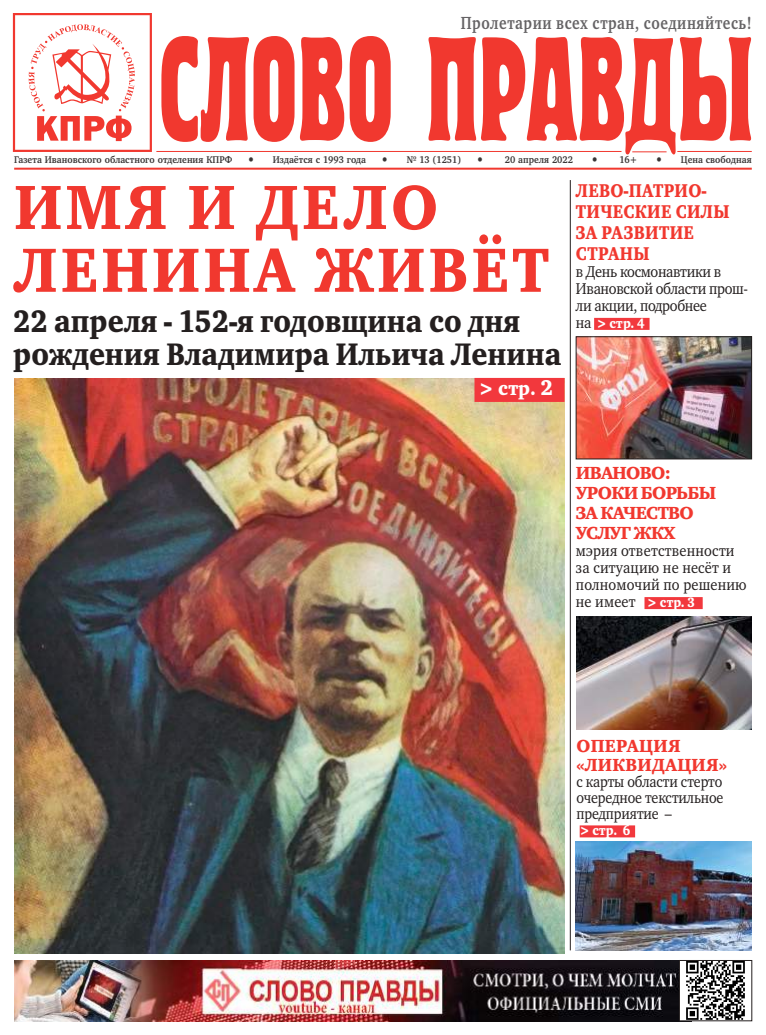
<style>
.page{position:relative;width:766px;height:1035px;background:#fff}
.page>*{position:absolute;margin:0;border:0;box-sizing:border-box;transform-origin:0 0}
.t1{font:64px/62.8px "Charter Black C";letter-spacing:.06em;color:#f1382f;scale:.9 1}
.t2{font:32px "Charter Black C";color:#241f1f;scale:.85 1}
.t3{font:20px "Charter Black C";color:#fff;scale:.9 1}
.t4{font:19px/21px "Charter Black C";letter-spacing:.02em;color:#f1382f;scale:.85 1}
.t5{font:18px/20px "Charter Black C";letter-spacing:-.04em;color:#f1382f}
.t6{font:700 18px "Charter C";letter-spacing:.04em;color:#656365;scale:.8 1}
.t7{font:18px/19px "Charter Black C";letter-spacing:.02em;color:#f1382f;scale:.95 1}
.t8{font:16px/17px "Charter C";letter-spacing:.01em;color:#241f1f;scale:.9 1}
.t9{font:16px/17px "Charter C";letter-spacing:-.01em;color:#241f1f;scale:.9 1}
.t10{font:16px/16px "Charter C";letter-spacing:-.01em;color:#241f1f;text-align:justify;scale:.88 1}
.t11{font:14px "Charter Black C";letter-spacing:.02em;color:#fff;scale:.85 1}
.t12{font:700 10px "Charter C";color:#393535;scale:.9 1}
.s1{font-size:15px}
.s2{font-family:"Charter C";font-size:16px;color:#241f1f}
.s3{font-size:22px}
.s4{font-family:"Charter Black C";font-size:14px;color:#fff}
</style>
<div class="page">
<svg style="left:161px;top:36px;width:133px;height:106px"></svg>
<svg style="left:300px;top:36px;width:90px;height:106px"></svg>
<svg style="left:428px;top:37px;width:322px;height:118px"></svg>
<svg style="left:13px;top:13px;width:139px;height:139px"></svg>
<hr style="left:14px;top:168px;width:737px;height:2px;background:#f1382f">
<hr style="left:156px;top:151px;width:465px;height:1px;background:#f1382f">
<hr style="left:632px;top:151px;width:34px;height:1px;background:#f1382f">
<hr style="left:677px;top:151px;width:74px;height:1px;background:#f1382f">
<div style="left:579px;top:825px;width:56px;height:12px;background:#f2383d"></div>
<hr style="left:569px;top:180px;width:1px;height:770px;background:#241f1f">
<div style="left:644px;top:597px;width:58px;height:12px;background:#f2383d"></div>
<div style="left:594px;top:318px;width:55px;height:12px;background:#f2383d"></div>
<img style="left:14px;top:960px;width:665px;height:61px">
<img style="left:686px;top:962px;width:59px;height:57px">
<div style="left:679px;top:960px;width:72px;height:61px;border:1px solid #241f1f"></div>
<img style="left:14px;top:378px;width:550px;height:576px">
<div style="left:474px;top:378px;width:90px;height:24px;background:#f2383d"></div>
<img style="left:576px;top:617px;width:175px;height:112px">
<img style="left:577px;top:338px;width:172px;height:119px">
<div style="left:575px;top:336px;width:176px;height:123px;border:1px solid #241f1f"></div>
<img style="left:575px;top:841px;width:176px;height:109px">
<h3 class="t6" style="left:460px;top:15px;width:365px">Пролетарии всех стран, соединяйтесь!</h3>
<p class="t12" style="left:14px;top:156px;width:269px">Газета Ивановского областного отделения КПРФ <span class="s1">•</span></p>
<p class="t12" style="left:273px;top:156px;width:130px">Издаётся с 1993 года <span class="s1">•</span></p>
<p class="t12" style="left:406px;top:156px;width:87px">№ 13 (1251) <span class="s1">•</span></p>
<p class="t12" style="left:504px;top:156px;width:106px">20 апреля 2022 <span class="s1">•</span></p>
<p class="t12" style="left:619px;top:156px;width:50px">16+ <span class="s1">•</span></p>
<p class="t12" style="left:680px;top:156px;width:80px">Цена свободная</p>
<h3 class="t4" style="left:575px;top:181px;width:182px">ЛЕВО-ПАТРИО-<br>ТИЧЕСКИЕ СИЛЫ<br>ЗА РАЗВИТИЕ<br>СТРАНЫ</h3>
<h3 class="t9" style="left:575px;top:264px;width:193px">в День космонавтики в<br>Ивановской области прош&shy;ли акции, подробнее</h3>
<h1 class="t1" style="left:14px;top:180px;width:595px">ИМЯ И ДЕЛО<br>ЛЕНИНА ЖИВЁТ</h1>
<h2 class="t2" style="left:13px;top:308px;width:598px">22 апреля - 152-я годовщина со дня</h2>
<h3 class="t11" style="left:575px;top:317px;width:82px"><span class="s2">на</span> &gt; стр. 4</h3>
<h2 class="t2" style="left:13px;top:341px;width:646px">рождения Владимира Ильича Ленина</h2>
<h3 class="t3" style="left:478px;top:380px;width:84px">&gt; стр. <span class="s3">2</span></h3>
<h3 class="t5" style="left:575px;top:464px;width:142px">ИВАНОВО:<br>УРОКИ БОРЬБЫ<br>ЗА КАЧЕСТВО<br>УСЛУГ ЖКХ</h3>
<h3 class="t8" style="left:575px;top:543px;width:191px">мэрия ответственности за ситуацию не несёт и полномочий по решению не имеет <span class="s4">&gt; стр. 3</span></h3>
<h3 class="t7" style="left:576px;top:738px;width:160px">ОПЕРАЦИЯ «ЛИКВИДАЦИЯ»</h3>
<h3 class="t10" style="left:576px;top:775px;width:168px">с карты области стерто очередное текстильное предприятие –</h3>
<h3 class="t11" style="left:579px;top:825px;width:61px">&gt; стр. 6</h3>
</div>
